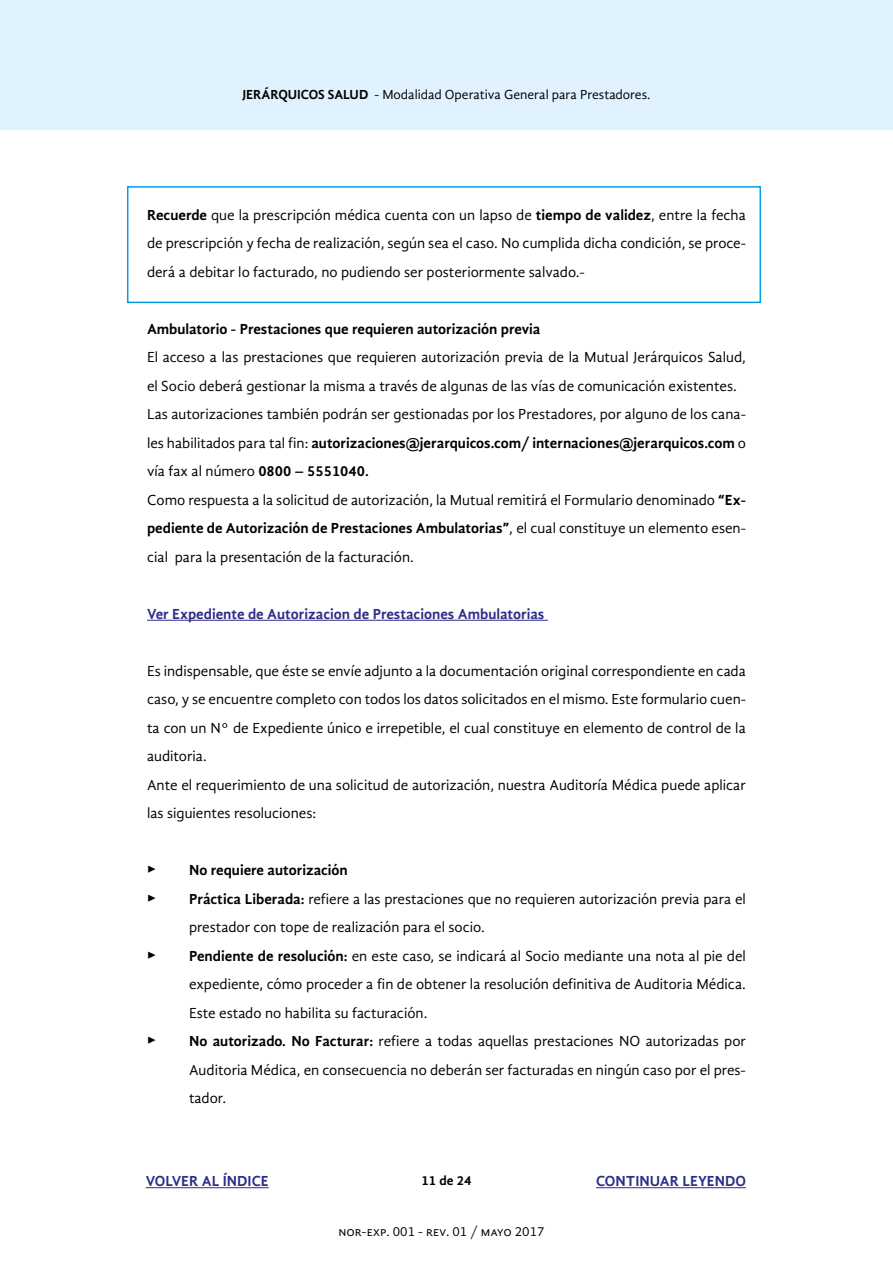
<style>
.page{position:relative;width:893px;height:1263px;background:#fff}
.page>*{position:absolute;margin:0;border:0;box-sizing:border-box;transform-origin:0 0}
.t1{font:15px/28.5px "Gandhi Sans";color:#000}
.t2{font:700 15px "Gandhi Sans";color:#2d2e87}
.t3{font:700 15px "Gandhi Sans";color:#000}
.t4{font:15px/28.5px "Minion Pro";color:#000}
.t5{font:13.5px "Gandhi Sans";color:#000}
.t6{font:700 13.5px "Gandhi Sans";color:#000}
.s1{font-weight:700}
</style>
<div class="page">
<hr style="left:147px;top:620px;width:401px;height:1px;background:#2d2e87">
<div style="left:0;top:0;width:893px;height:130px;background:#dff2fd"></div>
<div style="left:127px;top:186px;width:634px;height:117px;border:2px solid #009fe3"></div>
<hr style="left:146px;top:1187px;width:123px;height:1px;background:#2d2e87">
<hr style="left:596px;top:1187px;width:150px;height:1px;background:#2d2e87">
<p class="t5" style="left:242px;top:87px;width:410px"><span class="s1">JERÁRQUICOS SALUD</span> - Modalidad Operativa General para Prestadores.</p>
<p class="t1" style="left:147px;top:200px;width:600px;text-align:justify"><span class="s1">Recuerde</span> que la prescripción médica cuenta con un lapso de <span class="s1">tiempo de validez</span>, entre la fecha de prescripción y fecha de realización, según sea el caso. No cumplida dicha condición, se proce&shy;derá a debitar lo facturado, no pudiendo ser posteriormente salvado.-</p>
<p class="t3" style="left:147px;top:320px;width:395px">Ambulatorio - Prestaciones que requieren autorización previa</p>
<p class="t1" style="left:147px;top:343px;width:600px">El acceso a las prestaciones que requieren autorización previa de la Mutual Jerárquicos Salud, el Socio deberá gestionar la misma a través de algunas de las vías de comunicación existentes.<br>Las autorizaciones también podrán ser gestionadas por los Prestadores, por alguno de los cana&shy;les habilitados para tal fin: <span class="s1">autorizaciones@jerarquicos.com/ internaciones@jerarquicos.com</span> o vía fax al número <span class="s1">0800 – 5551040.<br></span>Como respuesta a la solicitud de autorización, la Mutual remitirá el Formulario denominado <span class="s1">“Ex&shy;pediente de Autorización de Prestaciones Ambulatorias”</span>, el cual constituye un elemento esen&shy;cial para la presentación de la facturación.</p>
<p class="t2" style="left:147px;top:605px;width:399px">Ver Expediente de Autorizacion de Prestaciones Ambulatorias</p>
<p class="t1" style="left:147px;top:656px;width:600px">Es indispensable, que éste se envíe adjunto a la documentación original correspondiente en cada caso, y se encuentre completo con todos los datos solicitados en el mismo. Este formulario cuen&shy;ta con un N° de Expediente único e irrepetible, el cual constituye en elemento de control de la auditoria.<br>Ante el requerimiento de una solicitud de autorización, nuestra Auditoría Médica puede aplicar las siguientes resoluciones:</p>
<p class="t4" style="left:147px;top:854px;width:11px">▶ ▶</p>
<p class="t4" style="left:147px;top:940px;width:11px">▶</p>
<p class="t4" style="left:147px;top:1025px;width:11px">▶</p>
<p class="t1" style="left:189px;top:856px;width:558px"><span class="s1">No requiere autorización<br>Práctica Liberada:</span> refiere a las prestaciones que no requieren autorización previa para el prestador con tope de realización para el socio.<br><span class="s1">Pendiente de resolución:</span> en este caso, se indicará al Socio mediante una nota al pie del expediente, cómo proceder a fin de obtener la resolución definitiva de Auditoria Médica.<br>Este estado no habilita su facturación.<br><span class="s1">No autorizado. No Facturar:</span> refiere a todas aquellas prestaciones NO autorizadas por Auditoria Médica, en consecuencia no deberán ser facturadas en ningún caso por el pres&shy;tador.</p>
<p class="t2" style="left:146px;top:1172px;width:124px">VOLVER AL ÍNDICE</p>
<p class="t2" style="left:596px;top:1172px;width:11px">con</p>
<p class="t2" style="left:626px;top:1172px;width:19px">tinuar</p>
<p class="t2" style="left:682px;top:1172px;width:35px">leyendo</p>
<p class="t6" style="left:421px;top:1173px;width:52px">11 de 24</p>
<p class="t5" style="left:338px;top:1224px;width:208px">nor-exp. 001 - rev. 01 / mayo 2017</p>
</div>
